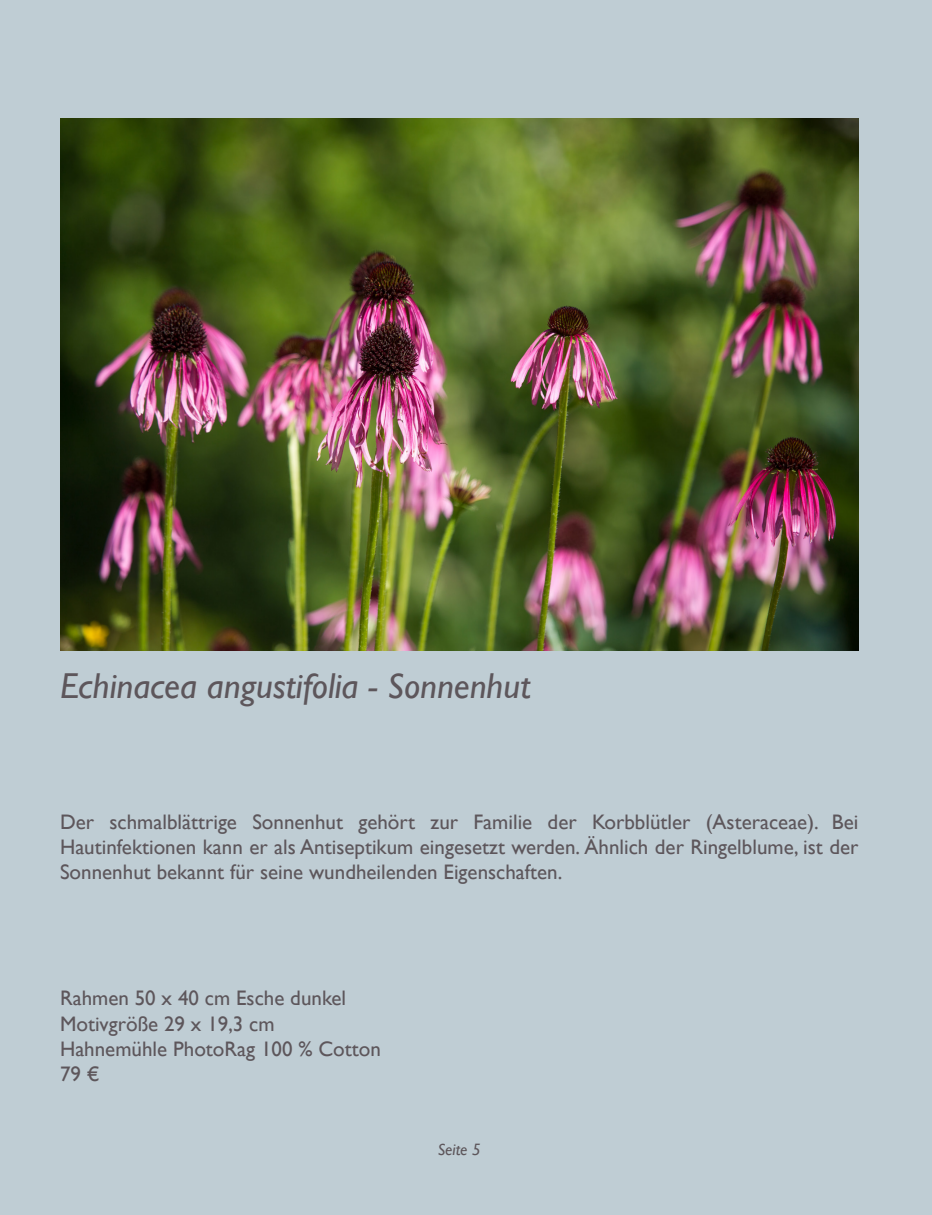
<style>
.page{position:relative;width:932px;height:1215px;background:#bfcdd4}
.page>*{position:absolute;margin:0;border:0;box-sizing:border-box;transform-origin:0 0}
.t1{font:italic 36px "Gill Sans";color:#5d565b}
.t2{font:21px/25.2px "Gill Sans";color:#5d565b;text-align:justify}
.t3{font:italic 16.5px "Gill Sans";color:#5d565b}
</style>
<div class="page">
<img style="left:60px;top:118px;width:798px;height:532px">
<h1 class="t1" style="left:60px;top:666px;width:472px">Echinacea angustifolia - Sonnenhut</h1>
<p class="t2" style="left:60px;top:809px;width:800px">Der schmalblättrige Sonnenhut gehört zur Familie der Korbblütler (Asteraceae). Bei Hautinfektionen kann er als Antiseptikum eingesetzt werden. Ähnlich der Ringelblume, ist der Sonnenhut bekannt für seine wundheilenden Eigenschaften.</p>
<p class="t2" style="left:60px;top:986px;width:322px;text-align:left">Rahmen 50 x 40 cm Esche dunkel<br>Motivgröße 29 x 19,3 cm<br>Hahnemühle PhotoRag 100 % Cotton<br>79 €</p>
<p class="t3" style="left:438px;top:1140px;width:44px">Seite 5</p>
</div>
